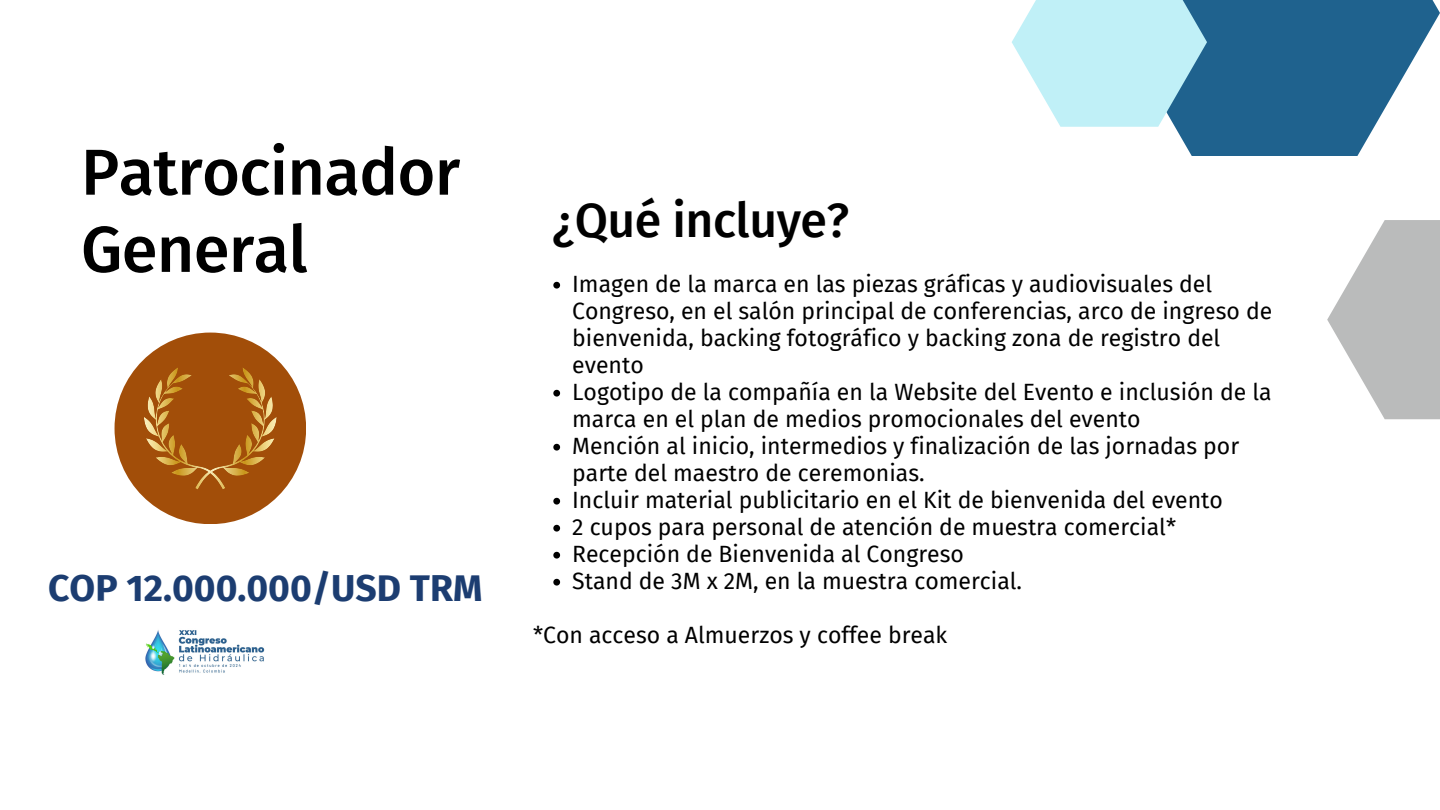
<style>
.page{position:relative;width:1440px;height:810px;background:#fff}
.page>*{position:absolute;margin:0;border:0;box-sizing:border-box;transform-origin:0 0}
.t1{font:500 64.9px/77.2px "Fira Sans";letter-spacing:-.01em;color:#000}
.t2{font:500 48.2px "Fira Sans";letter-spacing:-.01em;color:#000}
.t3{font:700 37.3px "Fira Sans";color:#1c3d71}
.t4{font:23px/27px "Fira Sans";color:#000}
</style>
<div class="page">
<svg style="left:1327px;top:220px;width:113px;height:199px;fill:#babbbb"></svg>
<svg style="left:1175px;top:0;width:265px;height:156px;fill:#1f628e"></svg>
<svg style="left:1012px;top:0;width:195px;height:127px;background:#b7e4ed"></svg>
<svg style="left:553px;top:282px;width:7px;height:7px"></svg>
<svg style="left:553px;top:390px;width:7px;height:7px"></svg>
<svg style="left:553px;top:444px;width:7px;height:7px"></svg>
<svg style="left:553px;top:498px;width:7px;height:7px"></svg>
<svg style="left:553px;top:525px;width:7px;height:7px"></svg>
<svg style="left:553px;top:552px;width:7px;height:7px"></svg>
<svg style="left:553px;top:579px;width:7px;height:7px"></svg>
<div style="left:115px;top:333px;width:191px;height:191px;background:#a24e09;border-radius:50%"></div>
<img style="left:145px;top:630px;width:120px;height:45px">
<p class="t1" style="left:81px;top:134px;width:381px">Patrocinador<br>General</p>
<p class="t3" style="left:48px;top:567px;width:436px">COP 12.000.000/USD TRM</p>
<p class="t2" style="left:552px;top:192px;width:298px">¿Qué incluye?</p>
<h1 class="t4" style="left:572px;top:270px;width:702px">Imagen de la marca en las piezas gráficas y audiovisuales del Congreso, en el salón principal de conferencias, arco de ingreso de bienvenida, backing fotográfico y backing zona de registro del evento</h1>
<p class="t4" style="left:572px;top:378px;width:701px">Logotipo de la compañía en la Website del Evento e inclusión de la marca en el plan de medios promocionales del evento</p>
<h3 class="t4" style="left:572px;top:432px;width:669px">Mención al inicio, intermedios y finalización de las jornadas por parte del maestro de ceremonias.</h3>
<p class="t4" style="left:572px;top:486px;width:652px">Incluir material publicitario en el Kit de bienvenida del evento</p>
<h2 class="t4" style="left:572px;top:513px;width:605px">2 cupos para personal de atención de muestra comercial*</h2>
<p class="t4" style="left:572px;top:540px;width:393px">Recepción de Bienvenida al Congreso</p>
<p class="t4" style="left:572px;top:567px;width:451px">Stand de 3M x 2M, en la muestra comercial.</p>
<p class="t4" style="left:533px;top:621px;width:416px">*Con acceso a Almuerzos y coffee break</p>
</div>
